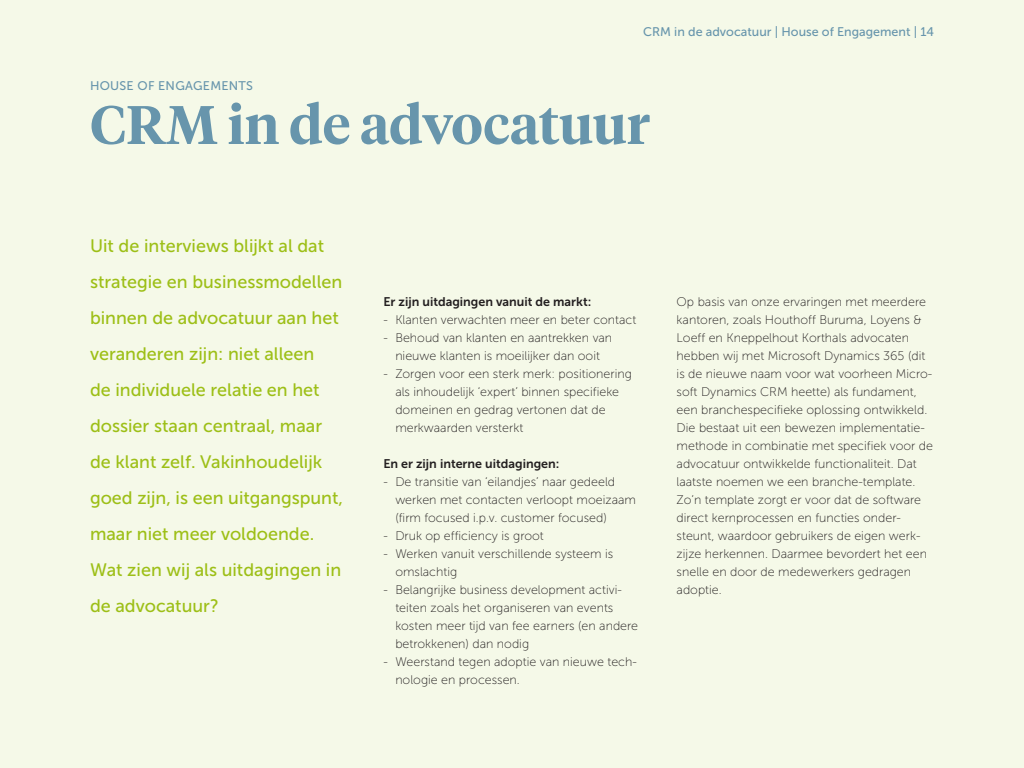
<style>
.page{position:relative;width:1024px;height:768px;background:#f5f9e8}
.page>*{position:absolute;margin:0;border:0;box-sizing:border-box;transform-origin:0 0}
.Kop_3{font:600 54px "Tiempos Headline";color:#6795ac}
.Intro_Museo{font:18px/36px "Museo Sans 500";color:#9dbf17}
.Platte_tekst_Museo{font:12.5px/18px "Museo Sans 100";color:#231f20}
.Tussenkop{font:12.5px "Museo Sans 700";color:#231f20}
.Kopregel{font:12.5px "Museo Sans 500";color:#6795ac}
.Kopregel-2{font:12.5px "Museo Sans 500";letter-spacing:.02em;color:#6795ac}
</style>
<div class="page">
<p class="Kopregel" style="left:643px;top:25px;width:292px">CRM in de advocatuur | House of Engagement | 14</p>
<p class="Kopregel-2" style="left:90px;top:79px;width:165px">HOUSE OF ENGAGEMENTS</p>
<p class="Kop_3" style="left:90px;top:88px;width:562px">CRM in de advocatuur</p>
<p class="Intro_Museo" style="left:90px;top:228px;width:255px">Uit de interviews blijkt al dat strategie en businessmodellen binnen de advocatuur aan het veranderen zijn: niet alleen<br>de individuele relatie en het dossier staan centraal, maar de klant zelf. Vakinhoudelijk goed zijn, is een uitgangspunt, maar niet meer voldoende.<br>Wat zien wij als uitdagingen in de advocatuur?</p>
<p class="Tussenkop" style="left:383px;top:295px;width:210px">Er zijn uitdagingen vanuit de markt:</p>
<p class="Platte_tekst_Museo" style="left:383px;top:311px;width:255px">- Klanten verwachten meer en beter contact</p>
<p class="Platte_tekst_Museo" style="left:383px;top:329px;width:230px;text-align:center">- Behoud van klanten en aantrekken van nieuwe klanten is moeilijker dan ooit</p>
<p class="Platte_tekst_Museo" style="left:395px;top:365px;width:238px;text-indent:-12px">- Zorgen voor een sterk merk: positionering als inhoudelijk ‘expert’ binnen specifieke domeinen en gedrag vertonen dat de merkwaarden versterkt</p>
<p class="Tussenkop" style="left:383px;top:457px;width:178px">En er zijn interne uitdagingen:</p>
<p class="Platte_tekst_Museo" style="left:395px;top:473px;width:242px;text-indent:-12px">- De transitie van ‘eilandjes’ naar gedeeld werken met contacten verloopt moeizaam (firm focused i.p.v. customer focused)</p>
<p class="Platte_tekst_Museo" style="left:383px;top:527px;width:162px">- Druk op efficiency is groot</p>
<p class="Platte_tekst_Museo" style="left:395px;top:545px;width:219px;text-indent:-12px">- Werken vanuit verschillende systeem is omslachtig</p>
<p class="Platte_tekst_Museo" style="left:395px;top:581px;width:244px;text-indent:-12px">- Belangrijke business development activi&shy;teiten zoals het organiseren van events kosten meer tijd van fee earners (en andere betrokkenen) dan nodig</p>
<p class="Platte_tekst_Museo" style="left:395px;top:653px;width:243px;text-indent:-12px">- Weerstand tegen adoptie van nieuwe tech&shy;nologie en processen.</p>
<p class="Platte_tekst_Museo" style="left:677px;top:293px;width:258px">Op basis van onze ervaringen met meerdere kantoren, zoals Houthoff Buruma, Loyens &amp; Loeff en Kneppelhout Korthals advocaten hebben wij met Microsoft Dynamics 365 (dit is de nieuwe naam voor wat voorheen Micro&shy;soft Dynamics CRM heette) als fundament, een branchespecifieke oplossing ontwikkeld.<br>Die bestaat uit een bewezen implementatie&shy;methode in combinatie met specifiek voor de advocatuur ontwikkelde functionaliteit. Dat laatste noemen we een branche-template.<br>Zo’n template zorgt er voor dat de software direct kernprocessen en functies onder&shy;steunt, waardoor gebruikers de eigen werk&shy;zijze herkennen. Daarmee bevordert het een snelle en door de medewerkers gedragen adoptie.</p>
</div>
